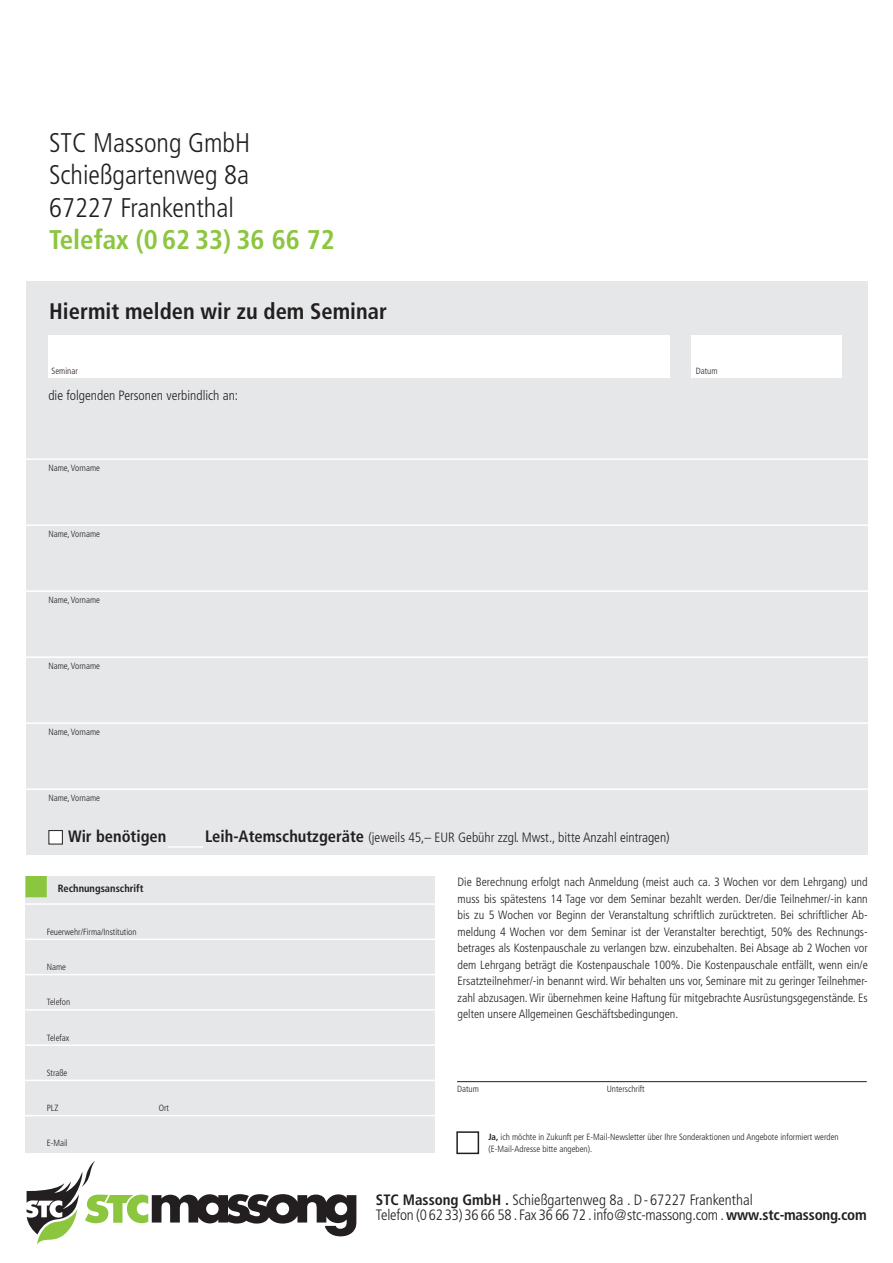
<style>
.page{position:relative;width:893px;height:1263px;background:#fff}
.page>*{position:absolute;margin:0;border:0;box-sizing:border-box;transform-origin:0 0}
.t1{font:300 condensed 27px/32.4px "Frutiger LT Pro";color:#231f20;text-align:justify}
.t2{font:700 condensed 27px "Frutiger LT Pro";color:#8bc63e}
.t3{font:700 condensed 22.5px "Frutiger LT Pro";color:#231f20}
.t4{font:700 condensed 16.5px "Frutiger LT Pro";color:#231f20}
.t5{font:300 condensed 15px/15px "Frutiger LT Pro";letter-spacing:-.015em;color:#231f20}
.t6{font:300 condensed 13.5px "Frutiger LT Pro";color:#231f20}
.t7{font:300 condensed 12px/16.5px "Frutiger LT Pro";color:#231f20;text-align:justify}
.t8{font:700 condensed 10.5px "Frutiger LT Pro";color:#231f20}
.t9{font:300 condensed 9px/11.9px "Frutiger LT Pro";color:#231f20}
.s1{font-weight:700;font-size:16.5px}
.s2{font-weight:700}
</style>
<div class="page">
<div style="left:26px;top:876px;width:409px;height:276px;background:#e6e7e9"></div>
<div style="left:26px;top:281px;width:841px;height:574px;background:#e6e7e9"></div>
<svg style="left:26px;top:876px;width:21px;height:21px"></svg>
<svg style="left:456px;top:1131px;width:24px;height:24px"></svg>
<hr style="left:457px;top:1081px;width:410px;height:1px;background:#231f20">
<hr style="left:21px;top:903px;width:419px;height:2px;background:#fff">
<hr style="left:21px;top:938px;width:419px;height:2px;background:#fff">
<hr style="left:24px;top:974px;width:413px;height:1px;background:#fff">
<hr style="left:24px;top:1009px;width:413px;height:1px;background:#fff">
<hr style="left:24px;top:1044px;width:413px;height:2px;background:#fff">
<hr style="left:24px;top:1080px;width:413px;height:1px;background:#fff">
<hr style="left:24px;top:1115px;width:413px;height:1px;background:#fff">
<hr style="left:21px;top:656px;width:851px;height:2px;background:#fff">
<hr style="left:21px;top:524px;width:851px;height:2px;background:#fff">
<hr style="left:21px;top:458px;width:851px;height:2px;background:#fff">
<hr style="left:21px;top:722px;width:851px;height:2px;background:#fff">
<hr style="left:21px;top:788px;width:851px;height:2px;background:#fff">
<hr style="left:21px;top:590px;width:851px;height:2px;background:#fff">
<div style="left:49px;top:830px;width:13px;height:14px;background:#fff"></div>
<div style="left:48px;top:830px;width:15px;height:14px;border:1px solid #231f20"></div>
<hr style="left:168px;top:846px;width:35px;height:2px;background:#fff">
<svg style="left:27px;top:1161px;width:329px;height:83px"></svg>
<div style="left:48px;top:335px;width:622px;height:42px;background:#fff"></div>
<div style="left:691px;top:335px;width:151px;height:42px;background:#fff"></div>
<h1 class="t1" style="left:49px;top:127px;width:203px">STC Massong GmbH Schießgartenweg 8a 67227 Frankenthal</h1>
<h1 class="t2" style="left:49px;top:224px;width:287px">Telefax (0 62 33) 36 66 72</h1>
<h2 class="t3" style="left:49px;top:298px;width:339px">Hiermit melden wir zu dem Seminar</h2>
<p class="t9" style="left:52px;top:365px;width:28px">Seminar</p>
<p class="t9" style="left:696px;top:365px;width:23px">Datum</p>
<p class="t6" style="left:48px;top:388px;width:191px">die folgenden Personen verbindlich an:</p>
<p class="t9" style="left:48px;top:462px;width:53px">Name, Vorname</p>
<p class="t9" style="left:48px;top:528px;width:53px">Name, Vorname</p>
<p class="t9" style="left:48px;top:594px;width:53px">Name, Vorname</p>
<p class="t9" style="left:48px;top:660px;width:53px">Name, Vorname</p>
<p class="t9" style="left:48px;top:726px;width:53px">Name, Vorname</p>
<p class="t9" style="left:48px;top:792px;width:53px">Name, Vorname</p>
<h3 class="t4" style="left:68px;top:827px;width:100px">Wir benötigen</h3>
<p class="t6" style="left:205px;top:830px;width:466px"><span class="s1">Leih-Atemschutzgeräte</span> (jeweils 45,– EUR Gebühr zzgl. Mwst., bitte Anzahl eintragen)</p>
<p class="t8" style="left:58px;top:882px;width:87px">Rechnungsanschrift</p>
<p class="t9" style="left:47px;top:926px;width:91px">Feuerwehr/Firma/Institution</p>
<p class="t9" style="left:47px;top:961px;width:21px">Name</p>
<p class="t9" style="left:47px;top:996px;width:25px">Telefon</p>
<p class="t9" style="left:47px;top:1032px;width:24px">Telefax</p>
<p class="t9" style="left:47px;top:1067px;width:22px">Straße</p>
<p class="t9" style="left:47px;top:1102px;width:13px">PLZ</p>
<p class="t9" style="left:159px;top:1102px;width:12px">Ort</p>
<p class="t9" style="left:47px;top:1137px;width:22px">E-Mail</p>
<p class="t7" style="left:458px;top:874px;width:412px">Die Berechnung erfolgt nach Anmeldung (meist auch ca. 3 Wochen vor dem Lehrgang) und muss bis spätestens 14 Tage vor dem Seminar bezahlt werden. Der/die Teilnehmer/-in kann bis zu 5 Wochen vor Beginn der Veranstaltung schriftlich zurücktreten. Bei schriftlicher Ab&shy;meldung 4 Wochen vor dem Seminar ist der Veranstalter berechtigt, 50% des Rechnungs&shy;betrages als Kostenpauschale zu verlangen bzw. einzubehalten. Bei Absage ab 2 Wochen vor dem Lehrgang beträgt die Kostenpauschale 100%. Die Kostenpauschale entfällt, wenn ein/e Ersatzteilnehmer/-in benannt wird. Wir behalten uns vor, Seminare mit zu geringer Teilnehmer&shy;zahl abzusagen. Wir übernehmen keine Haftung für mitgebrachte Ausrüstungsgegenstände. Es gelten unsere Allgemeinen Geschäftsbedingungen.</p>
<p class="t9" style="left:457px;top:1082px;width:23px">Datum</p>
<p class="t9" style="left:607px;top:1082px;width:40px">Unterschrift</p>
<p class="t9" style="left:489px;top:1131px;width:352px"><span class="s2">Ja,</span> ich möchte in Zukunft per E-Mail-Newsletter über Ihre Sonderaktionen und Angebote informiert werden (E-Mail-Adresse bitte angeben).</p>
<p class="t5" style="left:376px;top:1193px;width:492px"><span class="s2">STC Massong GmbH .</span> Schießgartenweg 8a . D - 67227 Frankenthal<br>Telefon (0 62 33) 36 66 58 . Fax 36 66 72 . info@stc-massong.com . <span class="s2">www.stc-massong.com</span></p>
</div>
